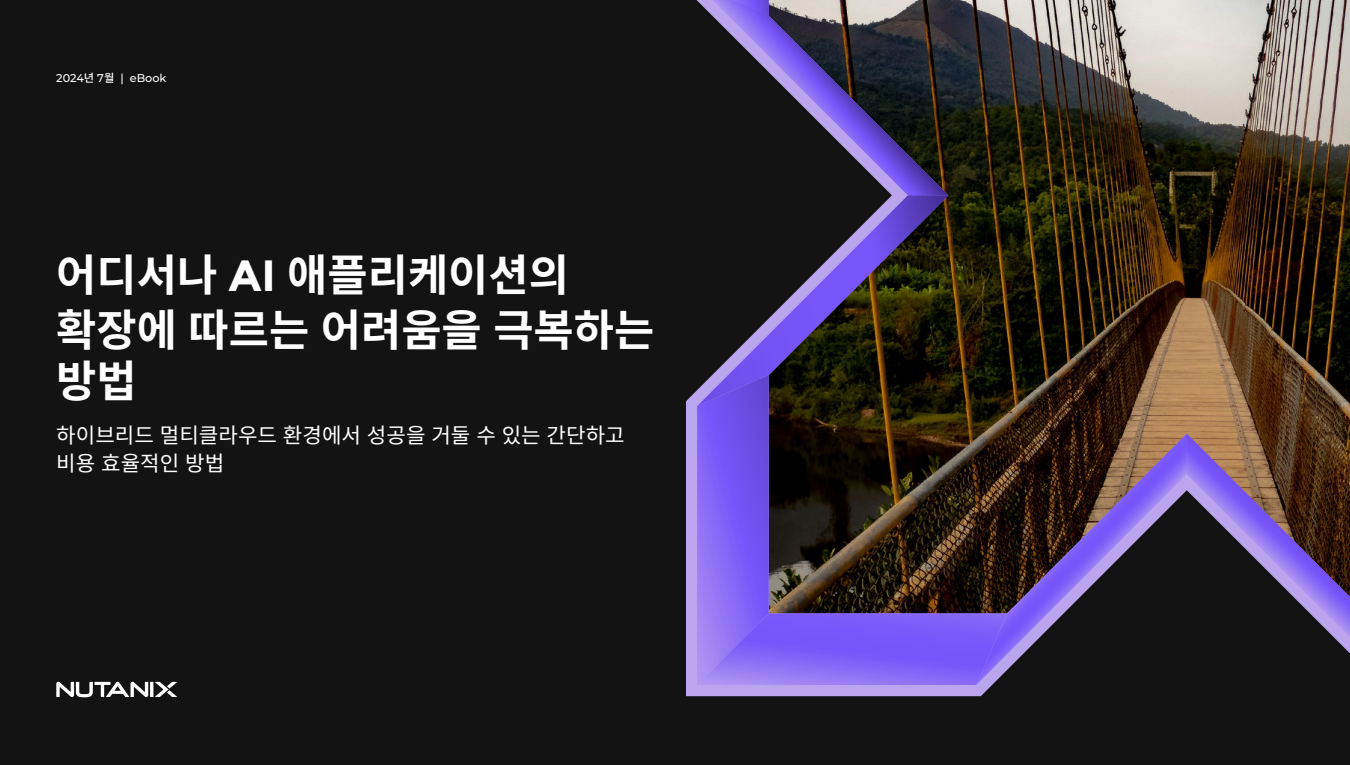
<style>
.page{position:relative;width:1350px;height:765px;background:#131313}
.page>*{position:absolute;margin:0;border:0;box-sizing:border-box;transform-origin:0 0}
.H0_Cover_Title{font:700 43.75px/55px "Noto Sans CJ Kkr";color:#fff}
.Subtitle{font:21.25px/27.5px "Noto Sans CJ Kkr";color:#fff}
.Eyebrow{font:500 11.25px "Montserrat";color:#fff}
.s1{font-family:"Noto Sans CJ Kkr"}
.s2{font-family:"Montserrat"}
</style>
<div class="page">
<svg style="left:56px;top:682px;width:121px;height:15px"></svg>
<img style="left:686px;top:0;width:664px;height:696px">
<p class="Eyebrow" style="left:56px;top:70px;width:112px">2024<span class="s1">년</span> 7<span class="s1">월</span> | eBook</p>
<p class="H0_Cover_Title" style="left:56px;top:248px;width:600px">어디서나 <span class="s2">AI</span> 애플리케이션의 확장에 따르는 어려움을 극복하는</p>
<p class="H0_Cover_Title" style="left:56px;top:354px;width:82px">방법</p>
<p class="Subtitle" style="left:56px;top:422px;width:570px">하이브리드 멀티클라우드 환경에서 성공을 거둘 수 있는 간단하고 비용 효율적인 방법</p>
</div>
